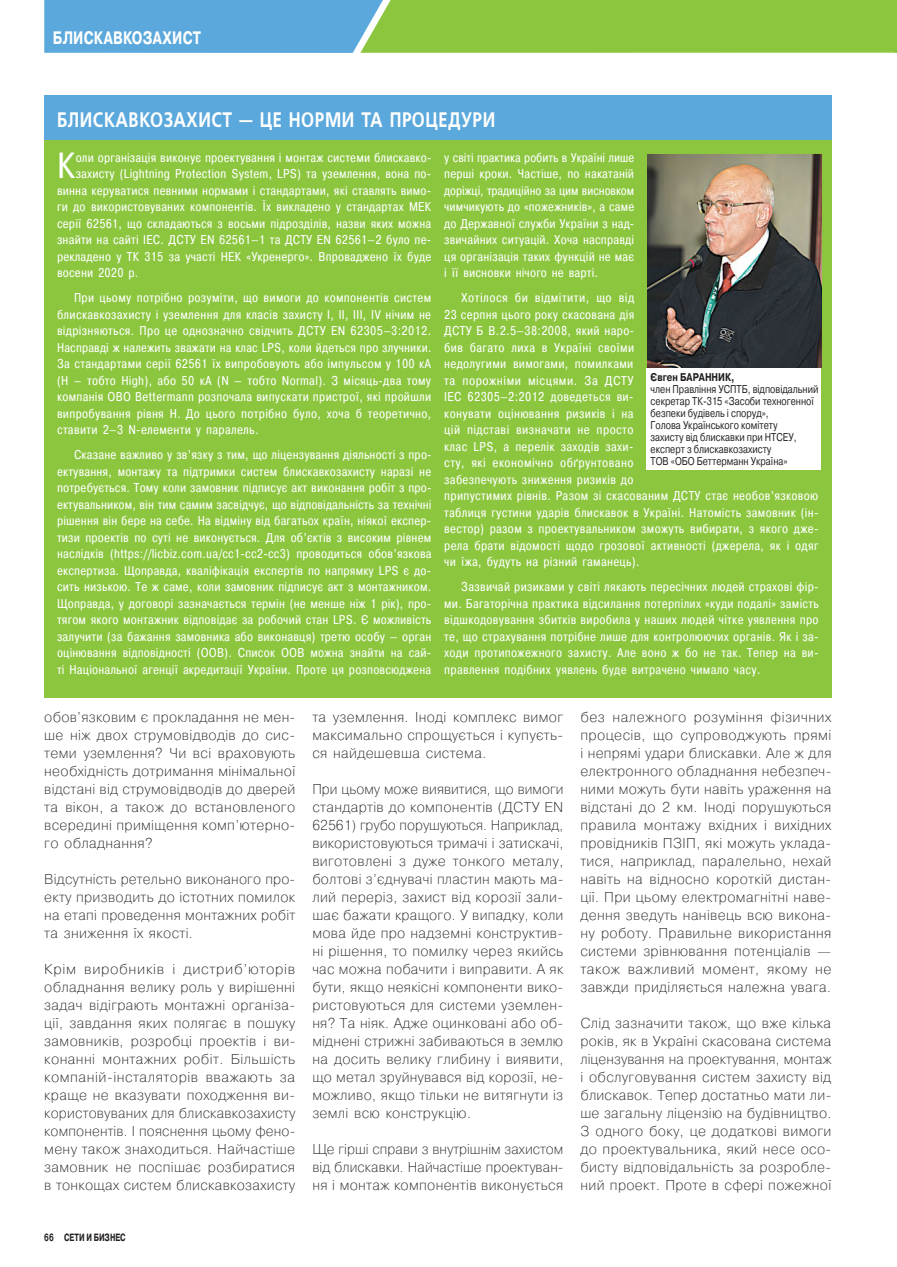
<style>
.page{position:relative;width:897px;height:1267px;background:#fff}
.page>*{position:absolute;margin:0;border:0;box-sizing:border-box;transform-origin:0 0}
.t1{font:36.3px "Pragmatica Cond";color:#fff}
.t2{font:600 21px "Free Set";letter-spacing:.035em;color:#fff;scale:.8 1}
.t3{font:700 18px "Pragmatica";letter-spacing:.01em;color:#fff;scale:.75 1}
.t4{font:200 14.25px/18px "Pragmatica";letter-spacing:.025em;color:#231f20;text-align:justify}
.t5{font:12.75px/16.5px "Pragmatica Cond";letter-spacing:.025em;color:#fff;text-align:justify}
.t6{font:11.25px/12px "Pragmatica";color:#231f20;scale:.8 1}
.t7{font:700 11.25px "Pragmatica";color:#231f20;scale:.8 1}
.t8{font:700 10.5px "Pragmatica";color:#231f20;scale:.7 1}
</style>
<div class="page">
<div style="left:44px;top:140px;width:787px;height:558px;background:#8bc63e"></div>
<div style="left:44px;top:95px;width:787px;height:45px;background:#5ba8dc"></div>
<img style="left:647px;top:155px;width:173px;height:212px">
<div style="left:646px;top:368px;width:174px;height:101px;background:#fff"></div>
<svg style="left:44px;top:0;width:853px;height:53px;background:#7abb7c"></svg>
<h3 class="t3" style="left:53px;top:26px;width:199px">БЛИСКАВКОЗАХИСТ</h3>
<h2 class="t2" style="left:57px;top:107px;width:549px">Блискавкозахист — це норми та процедури</h2>
<h1 class="t1" style="left:57px;top:143px;width:20px">К</h1>
<p class="t5" style="left:76px;top:149px;width:357px">оли організація виконує проектування і монтаж системи блискавко-</p>
<p class="t5" style="left:76px;top:165px;width:357px">захисту (Lightning Protection System, LPS) та уземлення, вона по-</p>
<p class="t5" style="left:57px;top:182px;width:375px">винна керуватися певними нормами і стандартами, які ставлять вимо-</p>
<p class="t5" style="left:57px;top:198px;width:375px">ги до використовуваних компонентів. Їх викладено у стандартах МЕК</p>
<p class="t5" style="left:57px;top:215px;width:376px">серії 62561, що складаються з восьми підрозділів, назви яких можна</p>
<p class="t5" style="left:57px;top:231px;width:375px">знайти на сайті IEC. ДСТУ EN 62561–1 та ДСТУ EN 62561–2 було пе-</p>
<p class="t5" style="left:57px;top:248px;width:376px">рекладено у ТК 315 за участі НЕК «Укренерго». Впроваджено їх буде</p>
<p class="t5" style="left:57px;top:264px;width:83px">восени 2020 р.</p>
<p class="t5" style="left:57px;top:289px;width:376px;text-indent:17px">При цьому потрібно розуміти, що вимоги до компонентів систем блискавкозахисту і уземлення для класів захисту I, II, III, IV нічим не відрізняються. Про це однозначно свідчить ДСТУ EN 62305–3:2012.<br>Насправді ж належить зважати на клас LPS, коли йдеться про злучники.<br>За стандартами серії 62561 їх випробовують або імпульсом у 100 кА (Н — тобто High), або 50 кА (N — тобто Normal). З місяць-два тому компанія OBO Bettermann розпочала випускати пристрої, які пройшли випробування рівня H. До цього потрібно було, хоча б теоретично, ставити 2–3 N-елементи у паралель.</p>
<p class="t5" style="left:57px;top:446px;width:376px;text-indent:17px">Сказане важливо у зв’язку з тим, що ліцензування діяльності з про&shy;ектування, монтажу та підтримки систем блискавкозахисту наразі не потребується. Тому коли замовник підписує акт виконання робіт з про&shy;ектувальником, він тим самим засвідчує, що відповідальність за технічні рішення він бере на себе. На відміну від багатьох країн, ніякої експер&shy;тизи проектів по суті не виконується. Для об’єктів з високим рівнем наслідків (https://licbiz.com.ua/cc1‑cc2‑cc3) проводиться обов’язкова експертиза. Щоправда, кваліфікація експертів по напрямку LPS є до&shy;сить низькою. Те ж саме, коли замовник підписує акт з монтажником.<br>Щоправда, у договорі зазначається термін (не менше ніж 1 рік), про&shy;тягом якого монтажник відповідає за робочий стан LPS. Є можливість залучити (за бажання замовника або виконавця) третю особу — орган оцінювання відповідності (ООВ). Список ООВ можна знайти на сай&shy;ті Національної агенції акредитації України. Проте ця розповсюджена</p>
<p class="t5" style="left:444px;top:149px;width:191px">у світі практика робить в Україні лише перші кроки. Частіше, по накатаній доріжці, традиційно за цим висновком чимчикують до «пожежників», а саме до Державної служби України з над&shy;звичайних ситуацій. Хоча насправді ця організація таких функцій не має і її висновки нічого не варті.</p>
<p class="t5" style="left:444px;top:289px;width:376px;text-align:left;text-indent:17px">Хотілося би відмітити, що від<br>23 серпня цього року скасована дія<br>ДСТУ Б В.2.5–38:2008, який наро-<br>бив багато лиха в Україні своїми<br>недолугими вимогами, помилками<br>та порожніми місцями. За ДСТУ<br>IEC 62305–2:2012 доведеться ви-<br>конувати оцінювання ризиків і на<br>цій підставі визначати не просто<br>клас LPS, а перелік заходів захи-<br>сту, які економічно обґрунтовано<br>забезпечують зниження ризиків до<br>припустимих рівнів. Разом зі скасованим ДСТУ стає необов’язковою таблиця густини ударів блискавок в Україні. Натомість замовник (ін&shy;вестор) разом з проектувальником зможуть вибирати, з якого дже&shy;рела брати відомості щодо грозової активності (джерела, як і одяг чи їжа, будуть на різний гаманець).</p>
<p class="t5" style="left:444px;top:578px;width:376px;text-indent:17px">Зазвичай ризиками у світі лякають пересічних людей страхові фір&shy;ми. Багаторічна практика відсилання потерпілих «куди подалі» замість відшкодовування збитків виробила у наших людей чітке уявлення про те, що страхування потрібне лише для контролюючих органів. Як і за&shy;ходи протипожежного захисту. Але воно ж бо не так. Тепер на ви&shy;правлення подібних уявлень буде витрачено чимало часу.</p>
<p class="t7" style="left:650px;top:369px;width:107px">Євген БАРАННИК,</p>
<p class="t6" style="left:650px;top:383px;width:211px">член Правління УСПТБ, відповідальний секретар ТК-315 «Засоби техногенної безпеки будівель і споруд»,<br>Голова Українського комітету<br>захисту від блискавки при НТСЕУ, експерт з блискавкозахисту<br>ТОВ «ОБО Беттерманн Україна»</p>
<p class="t4" style="left:44px;top:707px;width:252px">обов’язковим є прокладання не мен&shy;ше ніж двох струмовідводів до сис&shy;теми уземлення? Чи всі враховують необхідність дотримання мінімальної відстані від струмовідводів до дверей та вікон, а також до встановленого всередині приміщення комп’ютерно&shy;го обладнання?</p>
<p class="t4" style="left:44px;top:869px;width:252px">Відсутність ретельно виконаного про&shy;екту призводить до істотних помилок на етапі проведення монтажних робіт та зниження їх якості.</p>
<p class="t4" style="left:44px;top:959px;width:253px">Крім виробників і дистриб’юторів обладнання велику роль у вирішенні задач відіграють монтажні організа&shy;ції, завдання яких полягає в пошуку замовників, розробці проектів і ви&shy;конанні монтажних робіт. Більшість компаній-інсталяторів вважають за краще не вказувати походження ви&shy;користовуваних для блискавкозахисту компонентів. І пояснення цьому фено&shy;мену також знаходиться. Найчастіше замовник не поспішає розбиратися в тонкощах систем блискавкозахисту</p>
<p class="t8" style="left:44px;top:1230px;width:118px">66 СЕТИ И БИЗНЕС</p>
<p class="t4" style="left:312px;top:707px;width:252px">та уземлення. Іноді комплекс вимог максимально спрощується і купуєть&shy;ся найдешевша система.</p>
<p class="t4" style="left:312px;top:779px;width:252px">При цьому може виявитися, що вимоги стандартів до компонентів (ДСТУ EN 62561) грубо порушуються. Наприклад, використовуються тримачі і затискачі, виготовлені з дуже тонкого металу, болтові з’єднувачі пластин мають ма&shy;лий переріз, захист від корозії зали&shy;шає бажати кращого. У випадку, коли мова йде про надземні конструктив&shy;ні рішення, то помилку через якийсь час можна побачити і виправити. А як бути, якщо неякісні компоненти вико&shy;ристовуються для системи уземлен&shy;ня? Та ніяк. Адже оцинковані або об&shy;міднені стрижні забиваються в землю на досить велику глибину і виявити, що метал зруйнувався від корозії, не&shy;можливо, якщо тільки не витягнути із землі всю конструкцію.</p>
<p class="t4" style="left:312px;top:1139px;width:252px">Ще гірші справи з внутрішнім захистом від блискавки. Найчастіше проектуван&shy;ня і монтаж компонентів виконується</p>
<p class="t4" style="left:580px;top:707px;width:253px">без належного розуміння фізичних процесів, що супроводжують прямі і непрямі удари блискавки. Але ж для електронного обладнання небезпеч&shy;ними можуть бути навіть ураження на відстані до 2 км. Іноді порушуються правила монтажу вхідних і вихідних провідників ПЗІП, які можуть уклада&shy;тися, наприклад, паралельно, нехай навіть на відносно короткій дистан&shy;ції. При цьому електромагнітні наве&shy;дення зведуть нанівець всю викона&shy;ну роботу. Правильне використання системи зрівнювання потенціалів — також важливий момент, якому не завжди приділяється належна увага.</p>
<p class="t4" style="left:580px;top:1013px;width:253px">Слід зазначити також, що вже кілька років, як в Україні скасована система ліцензування на проектування, монтаж і обслуговування систем захисту від блискавок. Тепер достатньо мати ли&shy;ше загальну ліцензію на будівництво.<br>З одного боку, це додаткові вимоги до проектувальника, який несе осо&shy;бисту відповідальність за розробле&shy;ний проект. Проте в сфері пожежної</p>
</div>
